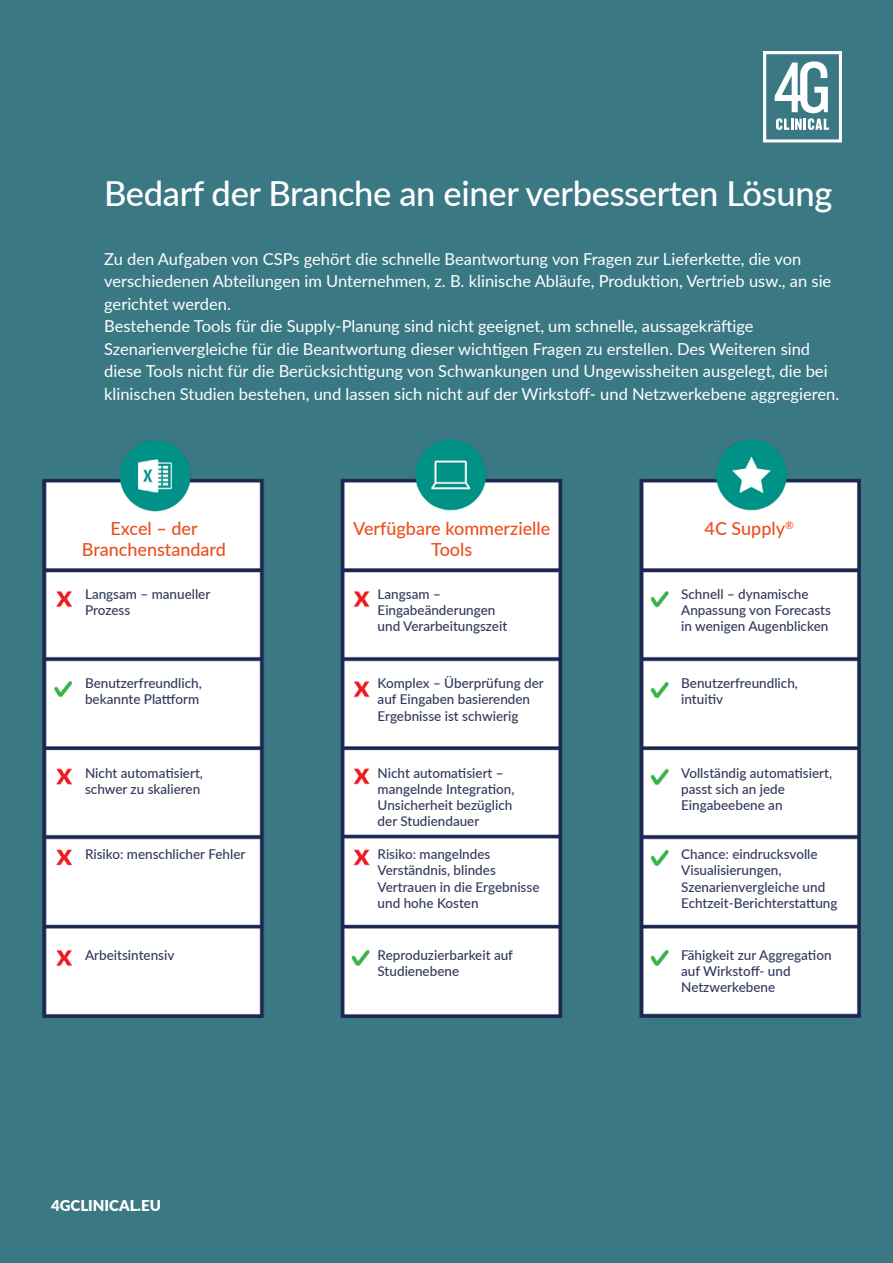
<style>
.page{position:relative;width:893px;height:1263px;background:#3a7984}
.page>*{position:absolute;margin:0;border:0;box-sizing:border-box;transform-origin:0 0}
.t1{font:500 34.5px "Lato";letter-spacing:-.01em;color:#fff}
.t2{font:500 18px/21.6px "Lato";color:#eb501e;text-align:center}
.t3{font:16.5px/22.5px "Lato";color:#fff}
.t4{font:900 15px "Lato";color:#fff}
.t5{font:500 13.5px/16.2px "Lato";color:#323a5b}
</style>
<div class="page">
<svg style="left:763px;top:51px;width:79px;height:91px"></svg>
<img style="left:43px;top:439px;width:817px;height:578px">
<h1 class="t1" style="left:104px;top:169px;width:730px">Bedarf der Branche an einer verbesserten Lösung</h1>
<p class="t3" style="left:104px;top:247px;width:736px">Zu den Aufgaben von CSPs gehört die schnelle Beantwortung von Fragen zur Lieferkette, die von verschiedenen Abteilungen im Unternehmen, z. B. klinische Abläufe, Produktion, Vertrieb usw., an sie gerichtet werden.<br>Bestehende Tools für die Supply-Planung sind nicht geeignet, um schnelle, aussagekräftige Szenarienvergleiche für die Beantwortung dieser wichtigen Fragen zu erstellen. Des Weiteren sind diese Tools nicht für die Berücksichtigung von Schwankungen und Ungewissheiten ausgelegt, die bei klinischen Studien bestehen, und lassen sich nicht auf der Wirkstoff- und Netzwerkebene aggregieren.</p>
<h2 class="t2" style="left:353px;top:516px;width:199px">Verfügbare kommerzielle<br>Tools</h2>
<h2 class="t2" style="left:705px;top:516px;width:91px">4C Supply<sup>®</sup></h2>
<h2 class="t2" style="left:82px;top:516px;width:146px">Excel – der<br>Branchenstandard</h2>
<p class="t5" style="left:85px;top:585px;width:127px">Langsam – manueller<br>Prozess</p>
<p class="t5" style="left:378px;top:585px;width:131px">Langsam –<br>Eingabeänderungen und Verarbeitungszeit</p>
<p class="t5" style="left:681px;top:585px;width:151px">Schnell – dynamische<br>Anpassung von Forecasts in wenigen Augenblicken</p>
<p class="t5" style="left:85px;top:675px;width:118px">Benutzerfreundlich, bekannte Plattform</p>
<p class="t5" style="left:85px;top:764px;width:119px">Nicht automatisiert, schwer zu skalieren</p>
<p class="t5" style="left:85px;top:846px;width:162px">Risiko: menschlicher Fehler</p>
<p class="t5" style="left:85px;top:946px;width:91px">Arbeitsintensiv</p>
<p class="t4" style="left:51px;top:1194px;width:111px">4GCLINICAL.EU</p>
<p class="t5" style="left:378px;top:675px;width:168px">Komplex – Überprüfung der auf Eingaben basierenden<br>Ergebnisse ist schwierig</p>
<p class="t5" style="left:378px;top:764px;width:138px">Nicht automatisiert – mangelnde Integration,<br>Unsicherheit bezüglich der Studiendauer</p>
<p class="t5" style="left:378px;top:846px;width:163px">Risiko: mangelndes<br>Verständnis, blindes<br>Vertrauen in die Ergebnisse und hohe Kosten</p>
<p class="t5" style="left:378px;top:946px;width:137px">Reproduzierbarkeit auf<br>Studienebene</p>
<p class="t5" style="left:681px;top:675px;width:118px">Benutzerfreundlich, intuitiv</p>
<p class="t5" style="left:681px;top:764px;width:152px">Vollständig automatisiert, passt sich an jede<br>Eingabeebene an</p>
<p class="t5" style="left:681px;top:846px;width:158px">Chance: eindrucksvolle<br>Visualisierungen,<br>Szenarienvergleiche und<br>Echtzeit-Berichterstattung</p>
<p class="t5" style="left:681px;top:946px;width:152px">Fähigkeit zur Aggregation auf Wirkstoff- und<br>Netzwerkebene</p>
</div>
